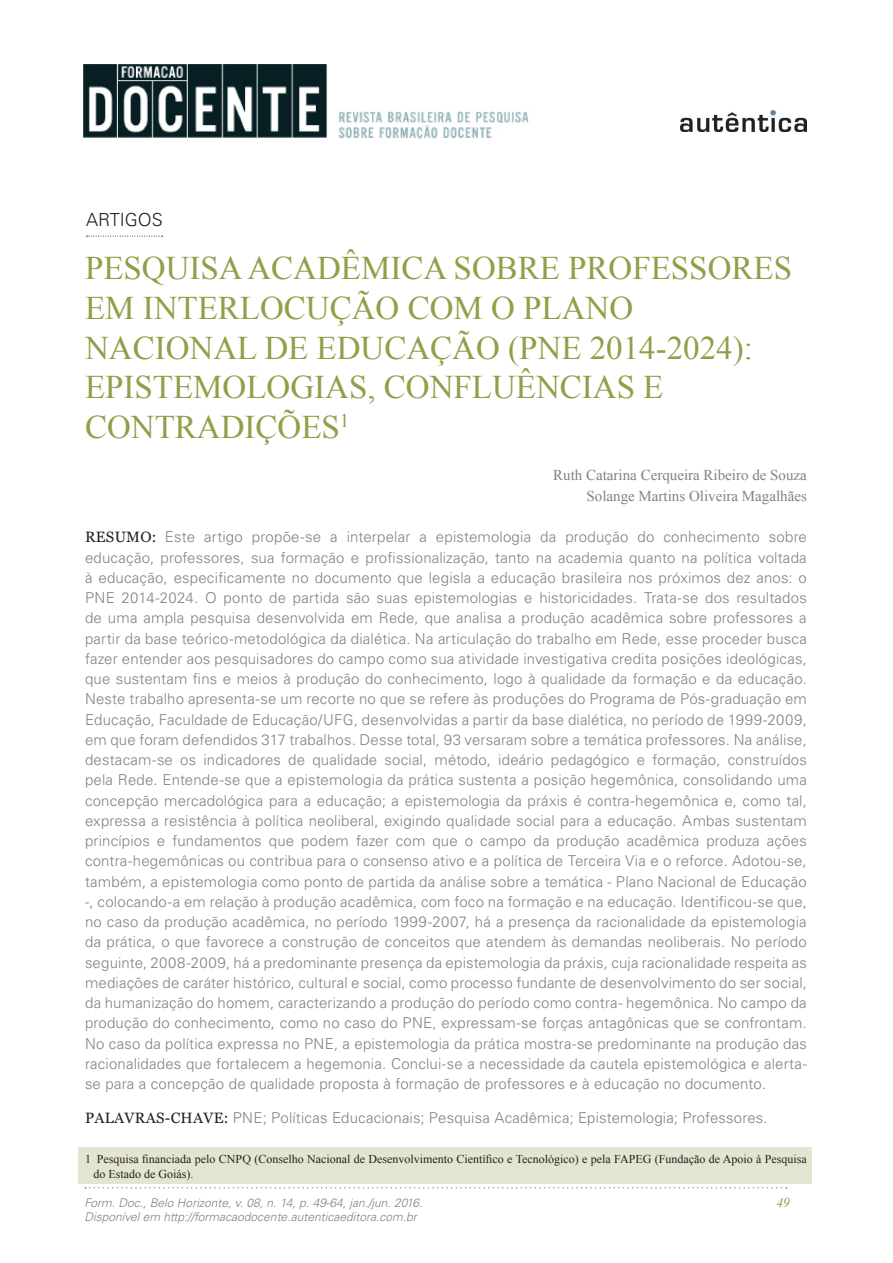
<style>
.page{position:relative;width:893px;height:1263px;background:#fff}
.page>*{position:absolute;margin:0;border:0;box-sizing:border-box;transform-origin:0 0}
.t1{font:33px/39.6px "Times New Roman";color:#919f48}
.t2{font:300 18px "Univers LT Std";color:#231f20}
.t3{font:300 15px/20.2px "Univers LT Std";letter-spacing:.01em;color:#808285;text-align:justify}
.t4{font:15px/21px "Times New Roman";color:#808285;text-align:right}
.t5{font:italic 13.5px "Times New Roman";color:#919f48}
.t6{font:12px/15px "Times New Roman";color:#231f20}
.t7{font:italic 300 12px "Univers LT Std";color:#808285}
.s1{font-family:"Georgia";font-weight:400;color:#231f20}
</style>
<div class="page">
<img style="left:84px;top:65px;width:445px;height:73px">
<img style="left:681px;top:110px;width:126px;height:22px">
<svg style="left:85px;top:1187px;width:702px;height:1px"></svg>
<div style="left:78px;top:1147px;width:733px;height:36px;background:#e4e5d1"></div>
<svg style="left:86px;top:236px;width:77px;height:1px"></svg>
<p class="t2" style="left:86px;top:208px;width:78px">ARTIGOS</p>
<h1 class="t1" style="left:85px;top:248px;width:708px">PESQUISA ACADÊMICA SOBRE PROFESSORES<br>EM INTERLOCUÇÃO COM O PLANO<br>NACIONAL DE EDUCAÇÃO (PNE 2014-2024):<br>EPISTEMOLOGIAS, CONFLUÊNCIAS E<br>CONTRADIÇÕES<sup>1</sup></h1>
<p class="t4" style="left:553px;top:464px;width:255px">Ruth Catarina Cerqueira Ribeiro de Souza<br>Solange Martins Oliveira Magalhães</p>
<p class="t3" style="left:85px;top:527px;width:723px"><span class="s1">RESUMO:</span> Este artigo propõe-se a interpelar a epistemologia da produção do conhecimento sobre educação, professores, sua formação e profissionalização, tanto na academia quanto na política voltada à educação, especificamente no documento que legisla a educação brasileira nos próximos dez anos: o PNE 2014-2024. O ponto de partida são suas epistemologias e historicidades. Trata-se dos resultados de uma ampla pesquisa desenvolvida em Rede, que analisa a produção acadêmica sobre professores a partir da base teórico-metodológica da dialética. Na articulação do trabalho em Rede, esse proceder busca fazer entender aos pesquisadores do campo como sua atividade investigativa credita posições ideológicas, que sustentam fins e meios à produção do conhecimento, logo à qualidade da formação e da educação.<br>Neste trabalho apresenta-se um recorte no que se refere às produções do Programa de Pós-graduação em Educação, Faculdade de Educação/UFG, desenvolvidas a partir da base dialética, no período de 1999-2009, em que foram defendidos 317 trabalhos. Desse total, 93 versaram sobre a temática professores. Na análise, destacam-se os indicadores de qualidade social, método, ideário pedagógico e formação, construídos pela Rede. Entende-se que a epistemologia da prática sustenta a posição hegemônica, consolidando uma concepção mercadológica para a educação; a epistemologia da práxis é contra-hegemônica e, como tal, expressa a resistência à política neoliberal, exigindo qualidade social para a educação. Ambas sustentam princípios e fundamentos que podem fazer com que o campo da produção acadêmica produza ações contra-hegemônicas ou contribua para o consenso ativo e a política de Terceira Via e o reforce. Adotou-se, também, a epistemologia como ponto de partida da análise sobre a temática - Plano Nacional de Educação -, colocando-a em relação à produção acadêmica, com foco na formação e na educação. Identificou-se que, no caso da produção acadêmica, no período 1999-2007, há a presença da racionalidade da epistemologia da prática, o que favorece a construção de conceitos que atendem às demandas neoliberais. No período seguinte, 2008-2009, há a predominante presença da epistemologia da práxis, cuja racionalidade respeita as mediações de caráter histórico, cultural e social, como processo fundante de desenvolvimento do ser social, da humanização do homem, caracterizando a produção do período como contra- hegemônica. No campo da produção do conhecimento, como no caso do PNE, expressam-se forças antagônicas que se confrontam.<br>No caso da política expressa no PNE, a epistemologia da prática mostra-se predominante na produção das racionalidades que fortalecem a hegemonia. Conclui-se a necessidade da cautela epistemológica e alerta&shy;se para a concepção de qualidade proposta à formação de professores e à educação no documento.</p>
<p class="t3" style="left:85px;top:1107px;width:684px"><span class="s1">PALAVRAS-CHAVE:</span> PNE; Políticas Educacionais; Pesquisa Acadêmica; Epistemologia; Professores.</p>
<p class="t6" style="left:94px;top:1151px;width:715px;text-indent:-8px">1 Pesquisa financiada pelo CNPQ (Conselho Nacional de Desenvolvimento Científico e Tecnológico) e pela FAPEG (Fundação de Apoio à Pesquisa do Estado de Goiás).</p>
<p class="t7" style="left:84px;top:1195px;width:340px">Form. Doc., Belo Horizonte, v. 08, n. 14, p. 49-64, jan./jun. 2016.</p>
<p class="t5" style="left:776px;top:1193px;width:15px">49</p>
<p class="t7" style="left:84px;top:1210px;width:334px">Disponível em http://formacaodocente.autenticaeditora.com.br</p>
</div>
